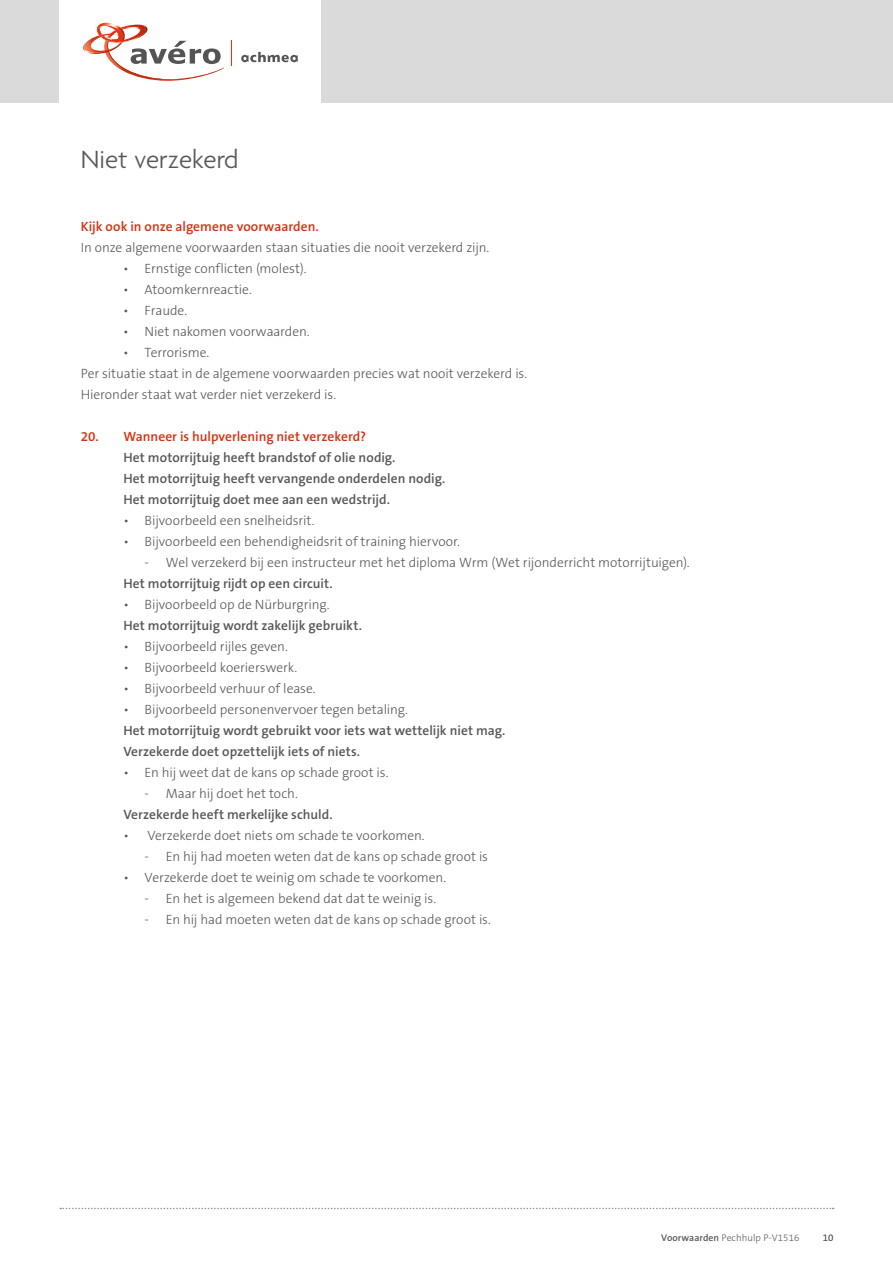
<style>
.page{position:relative;width:893px;height:1263px;background:#fff}
.page>*{position:absolute;margin:0;border:0;box-sizing:border-box;transform-origin:0 0}
.t1{font:300 27px "Agenda";color:#575756}
.t2{font:300 13.5px/21px "The Sans B3";letter-spacing:-.005em;color:#575756}
.t3{font:600 13.5px/21px "The Sans B6";letter-spacing:.005em;color:#575756}
.t4{font:600 13.5px "The Sans B6";color:#d4300f}
.t5{font:300 9.75px "The Sans B3";letter-spacing:.005em;color:#575756}
.s1{font-family:"The Sans B6";font-weight:600}
</style>
<div class="page">
<div style="left:0;top:0;width:893px;height:103px;background:#dadada"></div>
<div style="left:60px;top:0;width:261px;height:103px;background:#fff"></div>
<svg style="left:241px;top:52px;width:57px;height:10px"></svg>
<svg style="left:83px;top:22px;width:141px;height:59px"></svg>
<svg style="left:231px;top:41px;width:1px;height:25px"></svg>
<svg style="left:60px;top:1208px;width:774px;height:1px"></svg>
<h1 class="t1" style="left:81px;top:145px;width:159px">Niet verzekerd</h1>
<p class="t4" style="left:81px;top:219px;width:239px">Kijk ook in onze algemene voorwaarden.</p>
<p class="t2" style="left:81px;top:238px;width:410px">In onze algemene voorwaarden staan situaties die nooit verzekerd zijn.</p>
<p class="t2" style="left:123px;top:259px;width:185px">• Ernstige conflicten (molest).</p>
<p class="t2" style="left:123px;top:280px;width:130px">• Atoomkernreactie.</p>
<p class="t2" style="left:123px;top:301px;width:65px">• Fraude.</p>
<p class="t2" style="left:123px;top:322px;width:188px">• Niet nakomen voorwaarden.</p>
<p class="t2" style="left:81px;top:343px;width:448px;text-indent:43px">• Terrorisme.<br>Per situatie staat in de algemene voorwaarden precies wat nooit verzekerd is.<br>Hieronder staat wat verder niet verzekerd is.</p>
<p class="t4" style="left:81px;top:429px;width:287px">20. Wanneer is hulpverlening niet verzekerd?</p>
<p class="t3" style="left:123px;top:448px;width:323px">Het motorrijtuig heeft brandstof of olie nodig.<br>Het motorrijtuig heeft vervangende onderdelen nodig.<br>Het motorrijtuig doet mee aan een wedstrijd.</p>
<p class="t2" style="left:123px;top:511px;width:193px">• Bijvoorbeeld een snelheidsrit.</p>
<p class="t2" style="left:123px;top:532px;width:338px">• Bijvoorbeeld een behendigheidsrit of training hiervoor.</p>
<p class="t2" style="left:145px;top:553px;width:547px">- Wel verzekerd bij een instructeur met het diploma Wrm (Wet rijonderricht motorrijtuigen).</p>
<p class="t3" style="left:123px;top:574px;width:211px">Het motorrijtuig rijdt op een circuit.</p>
<p class="t2" style="left:123px;top:595px;width:208px">• Bijvoorbeeld op de Nürburgring.</p>
<p class="t3" style="left:123px;top:616px;width:240px">Het motorrijtuig wordt zakelijk gebruikt.</p>
<p class="t2" style="left:123px;top:637px;width:166px">• Bijvoorbeeld rijles geven.</p>
<p class="t2" style="left:123px;top:658px;width:175px">• Bijvoorbeeld koerierswerk.</p>
<p class="t2" style="left:123px;top:679px;width:194px">• Bijvoorbeeld verhuur of lease.</p>
<p class="t2" style="left:123px;top:700px;width:286px">• Bijvoorbeeld personenvervoer tegen betaling.</p>
<p class="t3" style="left:123px;top:721px;width:384px">Het motorrijtuig wordt gebruikt voor iets wat wettelijk niet mag.<br>Verzekerde doet opzettelijk iets of niets.</p>
<p class="t2" style="left:123px;top:763px;width:267px">• En hij weet dat de kans op schade groot is.</p>
<p class="t2" style="left:145px;top:784px;width:155px">- Maar hij doet het toch.</p>
<p class="t3" style="left:123px;top:805px;width:211px">Verzekerde heeft merkelijke schuld.</p>
<p class="t2" style="left:123px;top:826px;width:303px">• Verzekerde doet niets om schade te voorkomen.</p>
<p class="t2" style="left:145px;top:847px;width:345px">- En hij had moeten weten dat de kans op schade groot is</p>
<p class="t2" style="left:123px;top:868px;width:324px">• Verzekerde doet te weinig om schade te voorkomen.</p>
<p class="t2" style="left:145px;top:889px;width:293px">- En het is algemeen bekend dat dat te weinig is.</p>
<p class="t2" style="left:145px;top:910px;width:348px">- En hij had moeten weten dat de kans op schade groot is.</p>
<p class="t5" style="left:661px;top:1233px;width:140px"><span class="s1">Voorwaarden</span> Pechhulp P-V1516</p>
<p class="t5" style="left:823px;top:1233px;width:12px">10</p>
</div>
